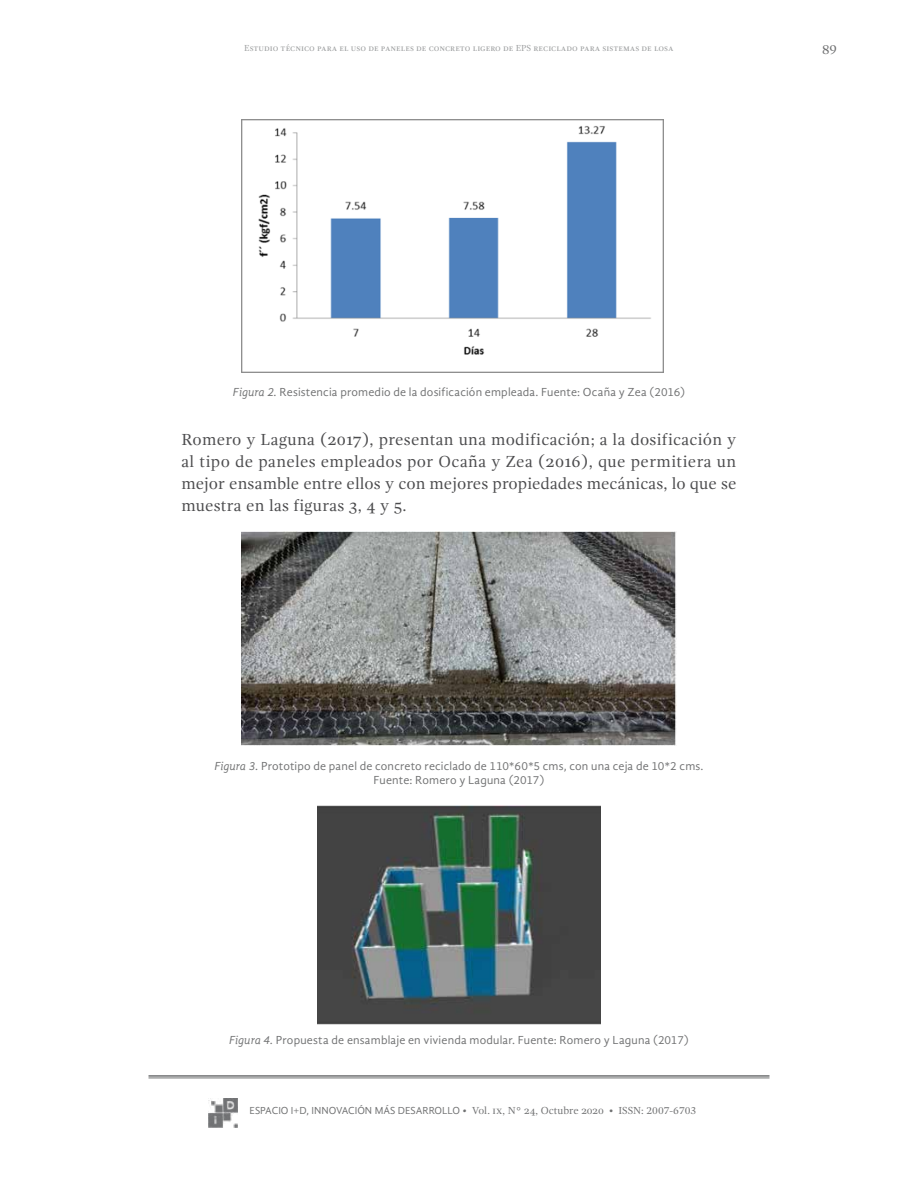
<style>
.page{position:relative;width:918px;height:1188px;background:#fff}
.page>*{position:absolute;margin:0;border:0;box-sizing:border-box;transform-origin:0 0}
.t1{font:16.5px/21.8px "Gandhi Serif";letter-spacing:.015em;color:#4b4b4d;text-align:justify}
.t2{font:13.5px "Gandhi Serif";color:#707172}
.t3{font:12px/14.4px "Gandhi Sans";letter-spacing:.015em;color:#707172;text-align:center}
.t4{font:10.5px "Gandhi Serif";color:#707172}
.t5{font:9px "Gandhi Serif";color:#9c9e9f}
.s1{font-style:italic}
.s2{font-family:"Gandhi Sans"}
</style>
<div class="page">
<img style="left:208px;top:1098px;width:30px;height:29px">
<hr style="left:148px;top:1075px;width:622px;height:2px;background:#707172">
<hr style="left:148px;top:1078px;width:622px;height:1px;background:#707172">
<img style="left:242px;top:119px;width:421px;height:254px">
<img style="left:242px;top:531px;width:434px;height:214px">
<img style="left:318px;top:806px;width:282px;height:218px">
<p class="t5" style="left:244px;top:43px;width:431px">Estudio técnico para el uso de paneles de concreto ligero de EPS reciclado para sistemas de losa</p>
<p class="t2" style="left:822px;top:42px;width:16px">89</p>
<p class="t3" style="left:233px;top:385px;width:454px"><span class="s1">Figura 2.</span> Resistencia promedio de la dosificación empleada. Fuente: Ocaña y Zea (2016)</p>
<p class="t1" style="left:181px;top:429px;width:557px">Romero y Laguna (2017), presentan una modificación; a la dosificación y al tipo de paneles empleados por Ocaña y Zea (2016), que permitiera un mejor ensamble entre ellos y con mejores propiedades mecánicas, lo que se muestra en las figuras 3, 4 y 5.</p>
<p class="t3" style="left:214px;top:759px;width:491px"><span class="s1">Figura 3.</span> Prototipo de panel de concreto reciclado de 110*60*5 cms, con una ceja de 10*2 cms.<br>Fuente: Romero y Laguna (2017)</p>
<p class="t3" style="left:229px;top:1032px;width:461px"><span class="s1">Figura 4.</span> Propuesta de ensamblaje en vivienda modular. Fuente: Romero y Laguna (2017)</p>
<p class="t4" style="left:250px;top:1105px;width:448px"><span class="s2">ESPACIO I+D, INNOVACIÓN MÁS DESARROLLO</span> <span class="s1">•</span> Vol. ix, N° 24, Octubre 2020 • ISSN: 2007-6703</p>
</div>
